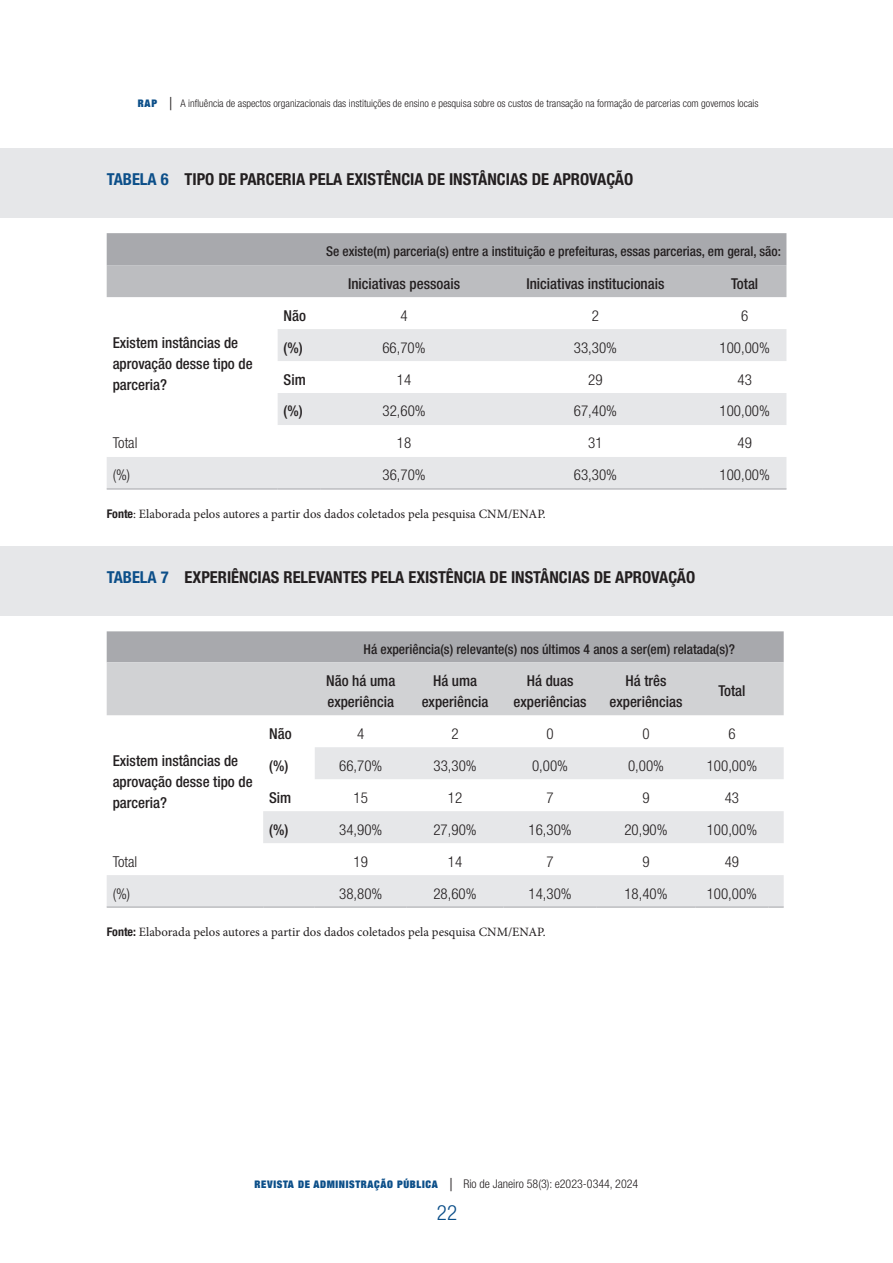
<style>
.page{position:relative;width:893px;height:1263px;background:#fff}
.page>*{position:absolute;margin:0;border:0;box-sizing:border-box;transform-origin:0 0}
.t1{font:300 condensed 21px "Helvetica Neue LT Std";color:#0c4f89}
.t2{font:700 condensed 16.5px "Helvetica Neue LT Std";color:#231f20}
.t3{font:700 condensed 16.5px "Helvetica Neue LT Std";color:#0c4f89}
.t4{font:500 condensed 15px/21px "Helvetica Neue LT Std";color:#231f20}
.t5{font:300 condensed 15px "Helvetica Neue LT Std";color:#231f20}
.t6{font:500 condensed 13.5px "Helvetica Neue LT Std";color:#231f20}
.t7{font:12.75px "Minion Pro";color:#231f20}
.t8{font:300 condensed 12px "Helvetica Neue LT Std";color:#231f20}
.t9{font:300 condensed 10.5px "Helvetica Neue LT Std";color:#231f20}
.s1{font-family:"Helvetica Neue";font-weight:900;font-stretch:expanded;color:#0c4f89}
.s2{font-size:18px}
.s3{color:#0c4f89}
.s4{font-family:"Helvetica Neue LT Std";font-weight:700;font-stretch:condensed;font-size:12px}
.s5{font-family:"Helvetica Neue";font-weight:900;font-stretch:expanded;font-size:10.5px;color:#0c4f89}
</style>
<div class="page">
<div style="left:0;top:149px;width:893px;height:69px;background:#e6e7e9"></div>
<div style="left:0;top:546px;width:893px;height:69px;background:#e6e7e9"></div>
<svg style="left:107px;top:233px;width:679px;height:64px;background:#b2b3b6"></svg>
<svg style="left:107px;top:329px;width:679px;height:159px"></svg>
<hr style="left:107px;top:488px;width:171px;height:2px;background:#bcbdc0">
<hr style="left:278px;top:488px;width:42px;height:2px;background:#bcbdc0">
<hr style="left:320px;top:488px;width:168px;height:2px;background:#bcbdc0">
<hr style="left:488px;top:488px;width:215px;height:2px;background:#bcbdc0">
<hr style="left:703px;top:488px;width:83px;height:2px;background:#bcbdc0">
<svg style="left:107px;top:631px;width:677px;height:84px;background:#c2c3c6"></svg>
<svg style="left:107px;top:747px;width:677px;height:159px"></svg>
<hr style="left:107px;top:906px;width:156px;height:2px;background:#bcbdc0">
<hr style="left:263px;top:906px;width:52px;height:2px;background:#bcbdc0">
<hr style="left:315px;top:906px;width:92px;height:2px;background:#bcbdc0">
<hr style="left:407px;top:906px;width:96px;height:2px;background:#bcbdc0">
<hr style="left:503px;top:906px;width:94px;height:2px;background:#bcbdc0">
<hr style="left:597px;top:906px;width:98px;height:2px;background:#bcbdc0">
<hr style="left:695px;top:906px;width:74px;height:2px;background:#bcbdc0">
<svg style="left:769px;top:906px;width:15px;height:2px"></svg>
<p class="t9" style="left:138px;top:98px;width:622px"><span class="s1">RAP</span> <span class="s2">|</span> A influência de aspectos organizacionais das instituições de ensino e pesquisa sobre os custos de transação na formação de parcerias com governos locais</p>
<p class="t3" style="left:107px;top:169px;width:17px">TABELA</p>
<p class="t2" style="left:161px;top:169px;width:89px"><span class="s3">6</span> TIPO DEPARCERIA</p>
<p class="t2" style="left:309px;top:169px;width:10px">PELA</p>
<p class="t2" style="left:346px;top:169px;width:9px">EXISTÊNCIA</p>
<p class="t2" style="left:428px;top:169px;width:30px">DE INST</p>
<p class="t2" style="left:478px;top:169px;width:19px">ÂNCIAS</p>
<p class="t2" style="left:532px;top:169px;width:32px">DE APROVAÇÃO</p>
<p class="t4" style="left:113px;top:331px;width:141px">Existem instâncias de aprovação desse tipo de parceria?</p>
<p class="t6" style="left:326px;top:243px;width:456px">Se existe(m) parceria(s) entre a instituição e prefeituras, essas parcerias, em geral, são:</p>
<p class="t4" style="left:348px;top:273px;width:114px">Iniciativas pessoais</p>
<p class="t4" style="left:526px;top:273px;width:140px">Iniciativas institucionais</p>
<p class="t4" style="left:731px;top:273px;width:29px">Total</p>
<p class="t4" style="left:284px;top:305px;width:24px">Não</p>
<p class="t5" style="left:400px;top:307px;width:9px">4</p>
<p class="t5" style="left:592px;top:307px;width:9px">2</p>
<p class="t5" style="left:741px;top:307px;width:9px">6</p>
<p class="t4" style="left:284px;top:336px;width:21px">(%)</p>
<p class="t5" style="left:382px;top:339px;width:45px">66,70%</p>
<p class="t5" style="left:574px;top:339px;width:45px">33,30%</p>
<p class="t5" style="left:719px;top:339px;width:52px">100,00%</p>
<p class="t4" style="left:284px;top:368px;width:24px">Sim</p>
<p class="t5" style="left:397px;top:371px;width:16px">14</p>
<p class="t5" style="left:588px;top:371px;width:16px">29</p>
<p class="t5" style="left:737px;top:371px;width:16px">43</p>
<p class="t4" style="left:284px;top:400px;width:21px">(%)</p>
<p class="t5" style="left:382px;top:403px;width:45px">32,60%</p>
<p class="t5" style="left:574px;top:403px;width:45px">67,40%</p>
<p class="t5" style="left:719px;top:403px;width:52px">100,00%</p>
<p class="t5" style="left:113px;top:434px;width:26px">Total</p>
<p class="t5" style="left:397px;top:434px;width:16px">18</p>
<p class="t5" style="left:588px;top:434px;width:16px">31</p>
<p class="t5" style="left:737px;top:434px;width:16px">49</p>
<p class="t5" style="left:113px;top:466px;width:19px">(%)</p>
<p class="t5" style="left:382px;top:466px;width:45px">36,70%</p>
<p class="t5" style="left:574px;top:466px;width:45px">63,30%</p>
<p class="t5" style="left:719px;top:466px;width:52px">100,00%</p>
<p class="t7" style="left:107px;top:505px;width:440px"><span class="s4">FONTE</span>: Elaborada pelos autores a partir dos dados coletados pela pesquisa CNM/ENAP.</p>
<p class="t3" style="left:107px;top:567px;width:17px">TABELA</p>
<p class="t2" style="left:161px;top:567px;width:41px"><span class="s3">7</span> EXPERIÊNCIAS</p>
<p class="t2" style="left:283px;top:567px;width:10px">RELEVANTES</p>
<p class="t2" style="left:371px;top:567px;width:10px">PELA</p>
<p class="t2" style="left:408px;top:567px;width:9px">EXISTÊNCIA</p>
<p class="t2" style="left:490px;top:567px;width:30px">DE INST</p>
<p class="t2" style="left:540px;top:567px;width:19px">ÂNCIAS</p>
<p class="t2" style="left:594px;top:567px;width:32px">DE APROVAÇÃO</p>
<p class="t4" style="left:113px;top:750px;width:141px">Existem instâncias de aprovação desse tipo de parceria?</p>
<p class="t6" style="left:363px;top:641px;width:373px">Há experiência(s) relevante(s) nos últimos 4 anos a ser(em) relatada(s)?</p>
<p class="t4" style="left:326px;top:670px;width:71px">Não há uma experiência</p>
<p class="t4" style="left:422px;top:670px;width:68px;text-align:center">Há uma experiência</p>
<p class="t4" style="left:514px;top:670px;width:74px;text-align:center">Há duas experiências</p>
<p class="t4" style="left:610px;top:670px;width:74px;text-align:center">Há três experiências</p>
<p class="t4" style="left:718px;top:680px;width:29px">Total</p>
<p class="t4" style="left:269px;top:723px;width:24px">Não</p>
<p class="t5" style="left:357px;top:725px;width:9px">4</p>
<p class="t5" style="left:451px;top:725px;width:9px">2</p>
<p class="t5" style="left:546px;top:725px;width:9px">0</p>
<p class="t5" style="left:642px;top:725px;width:9px">0</p>
<p class="t5" style="left:728px;top:725px;width:9px">6</p>
<p class="t4" style="left:269px;top:755px;width:21px">(%)</p>
<p class="t5" style="left:339px;top:757px;width:45px">66,70%</p>
<p class="t5" style="left:433px;top:757px;width:45px">33,30%</p>
<p class="t5" style="left:532px;top:757px;width:38px">0,00%</p>
<p class="t5" style="left:628px;top:757px;width:38px">0,00%</p>
<p class="t5" style="left:707px;top:757px;width:52px">100,00%</p>
<p class="t4" style="left:269px;top:787px;width:24px">Sim</p>
<p class="t5" style="left:354px;top:789px;width:16px">15</p>
<p class="t5" style="left:448px;top:789px;width:16px">12</p>
<p class="t5" style="left:546px;top:789px;width:9px">7</p>
<p class="t5" style="left:642px;top:789px;width:9px">9</p>
<p class="t5" style="left:725px;top:789px;width:16px">43</p>
<p class="t4" style="left:269px;top:819px;width:21px">(%)</p>
<p class="t5" style="left:339px;top:821px;width:45px">34,90%</p>
<p class="t5" style="left:433px;top:821px;width:45px">27,90%</p>
<p class="t5" style="left:528px;top:821px;width:45px">16,30%</p>
<p class="t5" style="left:624px;top:821px;width:45px">20,90%</p>
<p class="t5" style="left:707px;top:821px;width:52px">100,00%</p>
<p class="t5" style="left:113px;top:853px;width:26px">Total</p>
<p class="t5" style="left:354px;top:853px;width:16px">19</p>
<p class="t5" style="left:448px;top:853px;width:16px">14</p>
<p class="t5" style="left:546px;top:853px;width:9px">7</p>
<p class="t5" style="left:642px;top:853px;width:9px">9</p>
<p class="t5" style="left:725px;top:853px;width:16px">49</p>
<p class="t5" style="left:113px;top:885px;width:19px">(%)</p>
<p class="t5" style="left:339px;top:885px;width:45px">38,80%</p>
<p class="t5" style="left:433px;top:885px;width:45px">28,60%</p>
<p class="t5" style="left:528px;top:885px;width:45px">14,30%</p>
<p class="t5" style="left:624px;top:885px;width:45px">18,40%</p>
<p class="t5" style="left:707px;top:885px;width:52px">100,00%</p>
<p class="t7" style="left:107px;top:923px;width:440px"><span class="s4">FONTE:</span> Elaborada pelos autores a partir dos dados coletados pela pesquisa CNM/ENAP.</p>
<p class="t8" style="left:255px;top:1176px;width:385px"><span class="s5">REVISTA DE ADMINISTRAÇÃO PÚBLICA</span> <span class="s2">|</span> Rio de Janeiro 58(3): e2023-0344, 2024</p>
<h1 class="t1" style="left:437px;top:1200px;width:22px">22</h1>
</div>
